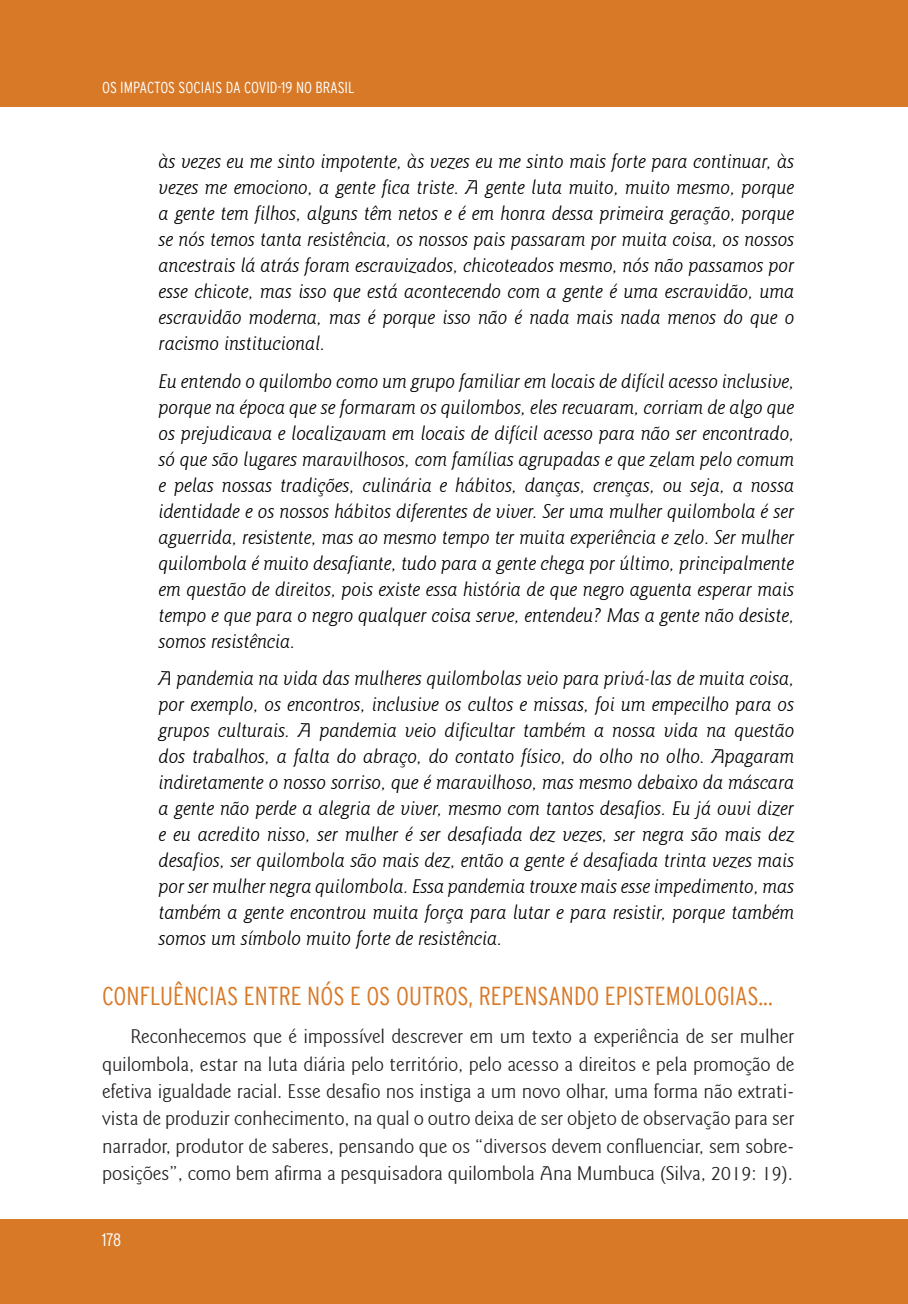
<style>
.page{position:relative;width:908px;height:1304px;background:#fff}
.page>*{position:absolute;margin:0;border:0;box-sizing:border-box;transform-origin:0 0}
.subiitulo_-_nivel_1{font:300 condensed 26px "Interstate";color:#d87928}
.depoimento{font:italic 300 20px/26px "Goudy Sans IT Cby BT";color:#000;text-align:justify}
.corpo_do_texto{font:300 20px/27.4px "Goudy Sans IT Cby BT";letter-spacing:-.01em;color:#231f20;text-align:justify}
.t1{font:300 condensed 18px "Interstate";color:#fff}
.t2{font:300 condensed 16px "Interstate";color:#fff}
</style>
<div class="page">
<div style="left:0;top:1219px;width:907px;height:85px;background:#d87928"></div>
<div style="left:0;top:0;width:907px;height:107px;background:#d87928"></div>
<p class="t2" style="left:102px;top:78px;width:254px">OS IMPACTOS SOCIAIS DA COVID-19 NO BRASIL</p>
<p class="depoimento" style="left:159px;top:149px;width:636px">às vezes eu me sinto impotente, às vezes eu me sinto mais forte para continuar, às vezes me emociono, a gente fica triste. A gente luta muito, muito mesmo, porque a gente tem filhos, alguns têm netos e é em honra dessa primeira geração, porque se nós temos tanta resistência, os nossos pais passaram por muita coisa, os nossos ancestrais lá atrás foram escravizados, chicoteados mesmo, nós não passamos por esse chicote, mas isso que está acontecendo com a gente é uma escravidão, uma escravidão moderna, mas é porque isso não é nada mais nada menos do que o racismo institucional.</p>
<p class="depoimento" style="left:159px;top:368px;width:637px">Eu entendo o quilombo como um grupo familiar em locais de difícil acesso inclusive, porque na época que se formaram os quilombos, eles recuaram, corriam de algo que os prejudicava e localizavam em locais de difícil acesso para não ser encontrado, só que são lugares maravilhosos, com famílias agrupadas e que zelam pelo comum e pelas nossas tradições, culinária e hábitos, danças, crenças, ou seja, a nossa identidade e os nossos hábitos diferentes de viver. Ser uma mulher quilombola é ser aguerrida, resistente, mas ao mesmo tempo ter muita experiência e zelo. Ser mulher quilombola é muito desafiante, tudo para a gente chega por último, principalmente em questão de direitos, pois existe essa história de que negro aguenta esperar mais tempo e que para o negro qualquer coisa serve, entendeu? Mas a gente não desiste, somos resistência.</p>
<p class="depoimento" style="left:159px;top:665px;width:637px">A pandemia na vida das mulheres quilombolas veio para privá-las de muita coisa, por exemplo, os encontros, inclusive os cultos e missas, foi um empecilho para os grupos culturais. A pandemia veio dificultar também a nossa vida na questão dos trabalhos, a falta do abraço, do contato físico, do olho no olho. Apagaram indiretamente o nosso sorriso, que é maravilhoso, mas mesmo debaixo da máscara a gente não perde a alegria de viver, mesmo com tantos desafios. Eu já ouvi dizer e eu acredito nisso, ser mulher é ser desafiada dez vezes, ser negra são mais dez desafios, ser quilombola são mais dez, então a gente é desafiada trinta vezes mais por ser mulher negra quilombola. Essa pandemia trouxe mais esse impedimento, mas também a gente encontrou muita força para lutar e para resistir, porque também somos um símbolo muito forte de resistência.</p>
<p class="subiitulo_-_nivel_1" style="left:102px;top:981px;width:672px">CONFLUÊNCIAS ENTRE NÓS E OS OUTROS, REPENSANDO EPISTEMOLOGIAS...</p>
<p class="corpo_do_texto" style="left:102px;top:1023px;width:693px;text-indent:28px">Reconhecemos que é impossível descrever em um texto a experiência de ser mulher quilombola, estar na luta diária pelo território, pelo acesso a direitos e pela promoção de efetiva igualdade racial. Esse desafio nos instiga a um novo olhar, uma forma não extrati&shy;vista de produzir conhecimento, na qual o outro deixa de ser objeto de observação para ser narrador, produtor de saberes, pensando que os “diversos devem confluenciar, sem sobre&shy;posições”, como bem afirma a pesquisadora quilombola Ana Mumbuca (Silva, 2019: 19).</p>
<p class="t1" style="left:102px;top:1230px;width:21px">178</p>
</div>
